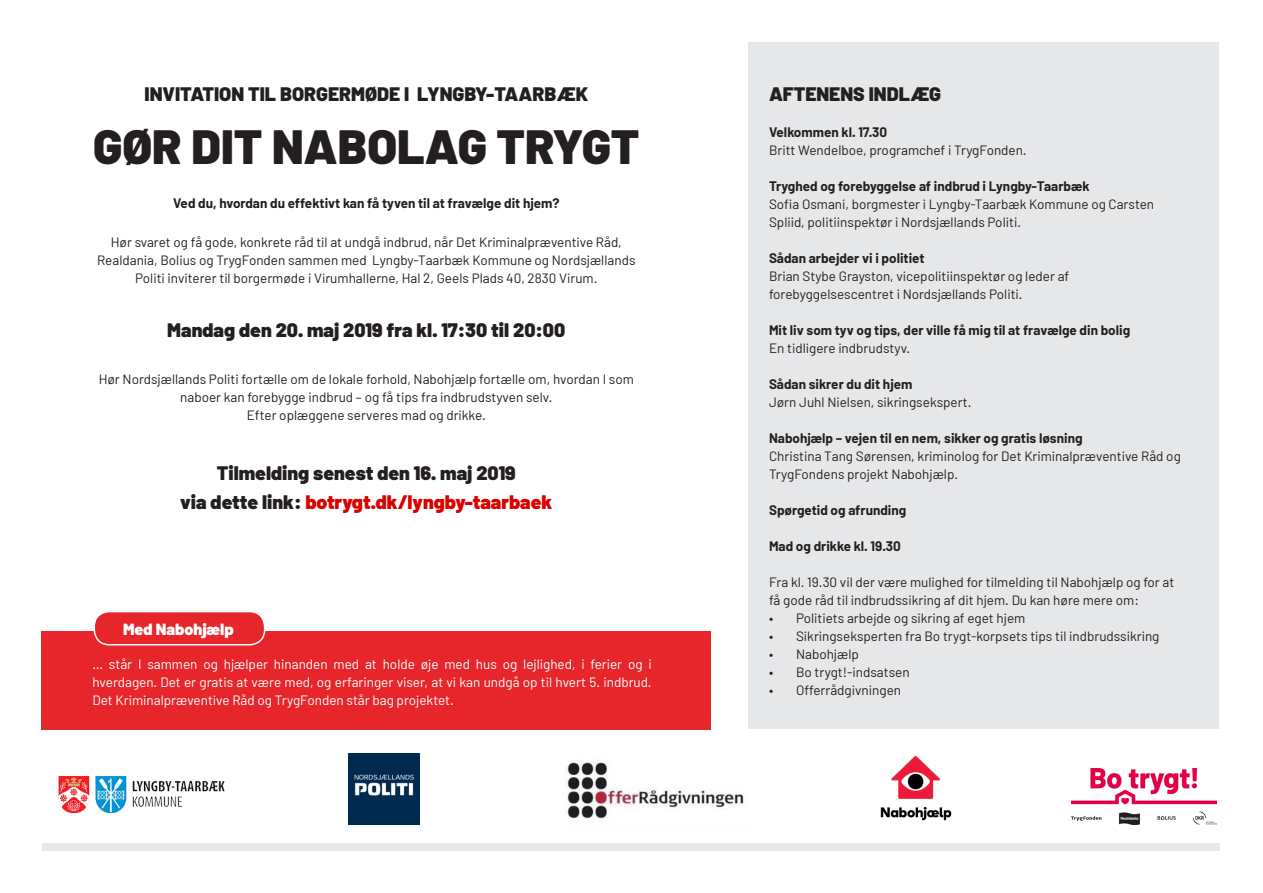
<style>
.page{position:relative;width:1263px;height:893px;background:#fff}
.page>*{position:absolute;margin:0;border:0;box-sizing:border-box;transform-origin:0 0}
.t1{font:900 48px "Barlow";color:#231f20}
.t2{font:900 19.5px "Barlow";color:#231f20}
.t3{font:900 19.5px "Barlow";color:#da0000}
.t4{font:900 16.2px "Barlow";color:#fff}
.t5{font:13.5px/18px "Barlow";color:#231f20}
.t6{font:700 13.5px "Barlow";color:#231f20}
.t7{font:13.5px/18px "Barlow";color:#fff;text-align:justify}
.s1{color:#231f20}
</style>
<div class="page">
<div style="left:748px;top:43px;width:471px;height:686px;background:#e6e7e9"></div>
<div style="left:41px;top:631px;width:670px;height:98px;background:#e7262b"></div>
<div style="left:94px;top:612px;width:171px;height:33px;background:#e7262b;border-radius:15px"></div>
<div style="left:94px;top:611px;width:171px;height:34px;border:2px solid #fff;border-radius:15px"></div>
<div style="left:43px;top:843px;width:1177px;height:7px;background:#e6e7e9"></div>
<img style="left:880px;top:756px;width:72px;height:65px">
<img style="left:348px;top:754px;width:71px;height:71px">
<img style="left:1071px;top:768px;width:145px;height:57px">
<img style="left:566px;top:762px;width:178px;height:57px">
<img style="left:58px;top:776px;width:166px;height:38px">
<p class="t2" style="left:145px;top:82px;width:445px">INVITATION TIL BORGERMØDE I LYNGBY-TAARBÆK</p>
<p class="t1" style="left:93px;top:117px;width:547px">GØR DIT NABOLAG TRYGT</p>
<p class="t6" style="left:173px;top:195px;width:388px">Ved du, hvordan du effektivt kan få tyven til at fravælge dit hjem?</p>
<p class="t5" style="left:97px;top:233px;width:540px;text-align:center">Hør svaret og få gode, konkrete råd til at undgå indbrud, når Det Kriminalpræventive Råd,<br>Realdania, Bolius og TrygFonden sammen med Lyngby-Taarbæk Kommune og Nordsjællands<br>Politi inviterer til borgermøde i Virumhallerne, Hal 2, Geels Plads 40, 2830 Virum.</p>
<p class="t2" style="left:167px;top:318px;width:399px">Mandag den 20. maj 2019 fra kl. 17:30 til 20:00</p>
<p class="t5" style="left:99px;top:370px;width:537px;text-align:center">Hør Nordsjællands Politi fortælle om de lokale forhold, Nabohjælp fortælle om, hvordan I som naboer kan forebygge indbrud – og få tips fra indbrudstyven selv.</p>
<p class="t5" style="left:247px;top:406px;width:240px">Efter oplæggene serveres mad og drikke.</p>
<p class="t2" style="left:217px;top:461px;width:300px">Tilmelding senest den 16. maj 2019</p>
<p class="t3" style="left:180px;top:490px;width:374px"><span class="s1">via dette link:</span> botrygt.dk/lyngby-taarbaek</p>
<p class="t4" style="left:123px;top:619px;width:112px">Med Nabohjælp</p>
<p class="t7" style="left:92px;top:655px;width:561px">… står I sammen og hjælper hinanden med at holde øje med hus og lejlighed, i ferier og i hverdagen. Det er gratis at være med, og erfaringer viser, at vi kan undgå op til hvert 5. indbrud.<br>Det Kriminalpræventive Råd og TrygFonden står bag projektet.</p>
<p class="t2" style="left:769px;top:82px;width:174px">AFTENENS INDLÆG</p>
<p class="t6" style="left:769px;top:124px;width:120px">Velkommen kl. 17.30</p>
<p class="t5" style="left:769px;top:141px;width:259px">Britt Wendelboe, programchef i TrygFonden.</p>
<p class="t6" style="left:769px;top:178px;width:322px">Tryghed og forebyggelse af indbrud i Lyngby-Taarbæk</p>
<p class="t5" style="left:769px;top:195px;width:387px">Sofia Osmani, borgmester i Lyngby-Taarbæk Kommune og Carsten<br>Spliid, politiinspektør i Nordsjællands Politi.</p>
<p class="t6" style="left:769px;top:250px;width:157px">Sådan arbejder vi i politiet</p>
<p class="t5" style="left:769px;top:267px;width:302px">Brian Stybe Grayston, vicepolitiinspektør og leder af forebyggelsescentret i Nordsjællands Politi.</p>
<p class="t6" style="left:769px;top:322px;width:363px">Mit liv som tyv og tips, der ville få mig til at fravælge din bolig</p>
<p class="t5" style="left:769px;top:339px;width:143px">En tidligere indbrudstyv.</p>
<p class="t6" style="left:769px;top:376px;width:145px">Sådan sikrer du dit hjem</p>
<p class="t5" style="left:769px;top:393px;width:204px">Jørn Juhl Nielsen, sikringsekspert.</p>
<p class="t6" style="left:769px;top:430px;width:315px">Nabohjælp – vejen til en nem, sikker og gratis løsning</p>
<p class="t5" style="left:769px;top:447px;width:413px">Christina Tang Sørensen, kriminolog for Det Kriminalpræventive Råd og<br>TrygFondens projekt Nabohjælp.</p>
<p class="t6" style="left:769px;top:502px;width:139px">Spørgetid og afrunding</p>
<p class="t6" style="left:769px;top:538px;width:133px">Mad og drikke kl. 19.30</p>
<p class="t5" style="left:769px;top:573px;width:407px">Fra kl. 19.30 vil der være mulighed for tilmelding til Nabohjælp og for at få gode råd til indbrudssikring af dit hjem. Du kan høre mere om:</p>
<p class="t5" style="left:769px;top:609px;width:258px">• Politiets arbejde og sikring af eget hjem</p>
<p class="t5" style="left:769px;top:627px;width:392px">• Sikringseksperten fra Bo trygt-korpsets tips til indbrudssikring</p>
<p class="t5" style="left:769px;top:645px;width:91px">• Nabohjælp</p>
<p class="t5" style="left:769px;top:663px;width:142px">• Bo trygt!-indsatsen</p>
<p class="t5" style="left:769px;top:681px;width:134px">• Offerrådgivningen</p>
</div>
